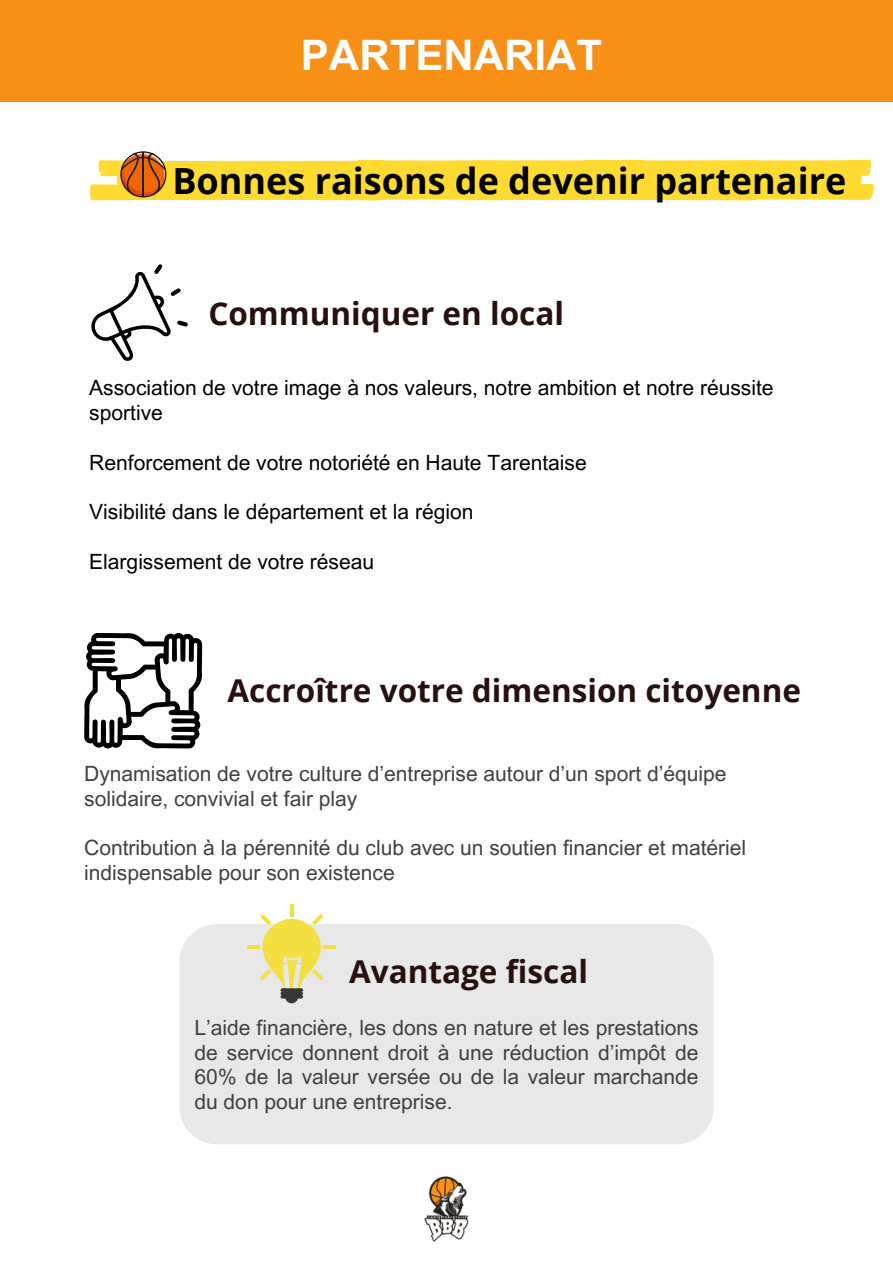
<style>
.page{position:relative;width:893px;height:1262px;background:#fff}
.page>*{position:absolute;margin:0;border:0;box-sizing:border-box;transform-origin:0 0}
.t1{font:700 42px "Arial MT Pro";color:#fff}
.t2{font:700 36px "Open Sans";color:#000}
.t3{font:700 31.5px "Open Sans";color:#26110f}
.t4{font:21px/24.8px "Arial MT Pro";color:#404040}
.t5{font:21px/24.8px "Arial MT Pro";color:#000}
</style>
<div class="page">
<div style="left:0;top:0;width:892px;height:101px;background:#f89018"></div>
<svg style="left:84px;top:633px;width:118px;height:115px"></svg>
<img style="left:424px;top:1176px;width:45px;height:66px">
<svg style="left:91px;top:264px;width:97px;height:97px"></svg>
<div style="left:179px;top:924px;width:534px;height:220px;background:#e8e8e8"></div>
<div style="left:285px;top:990px;width:13px;height:13px;background:#383536;border-radius:50%"></div>
<hr style="left:280px;top:991px;width:23px;height:4px;background:#383536;border-radius:2px">
<hr style="left:280px;top:994px;width:23px;height:4px;background:#383536;border-radius:2px">
<svg style="left:290px;top:904px;width:3px;height:9px"></svg>
<svg style="left:248px;top:913px;width:87px;height:78px;background:#eee4a0"></svg>
<svg style="left:90px;top:151px;width:784px;height:49px"></svg>
<p class="t1" style="left:301px;top:40px;width:302px">PARTENARIAT</p>
<p class="t2" style="left:172px;top:156px;width:675px">Bonnes raisons de devenir partenaire</p>
<p class="t3" style="left:208px;top:291px;width:357px">Communiquer en local</p>
<p class="t5" style="left:89px;top:378px;width:685px">Association de votre image à nos valeurs, notre ambition et notre réussite sportive</p>
<p class="t5" style="left:89px;top:452px;width:498px">Renforcement de votre notoriété en Haute Tarentaise</p>
<h2 class="t5" style="left:89px;top:502px;width:385px">Visibilité dans le département et la région</h2>
<p class="t5" style="left:89px;top:551px;width:286px">Elargissement de votre réseau</p>
<h3 class="t3" style="left:227px;top:667px;width:575px">Accroître votre dimension citoyenne</h3>
<p class="t4" style="left:84px;top:763px;width:643px">Dynamisation de votre culture d’entreprise autour d’un sport d’équipe solidaire, convivial et fair play</p>
<p class="t4" style="left:84px;top:838px;width:663px">Contribution à la pérennité du club avec un soutien financier et matériel indispensable pour son existence</p>
<p class="t3" style="left:349px;top:949px;width:240px">Avantage fiscal</p>
<p class="t4" style="left:194px;top:1017px;width:505px;text-align:justify">L’aide financière, les dons en nature et les prestations de service donnent droit à une réduction d’impôt de 60% de la valeur versée ou de la valeur marchande du don pour une entreprise.</p>
</div>
